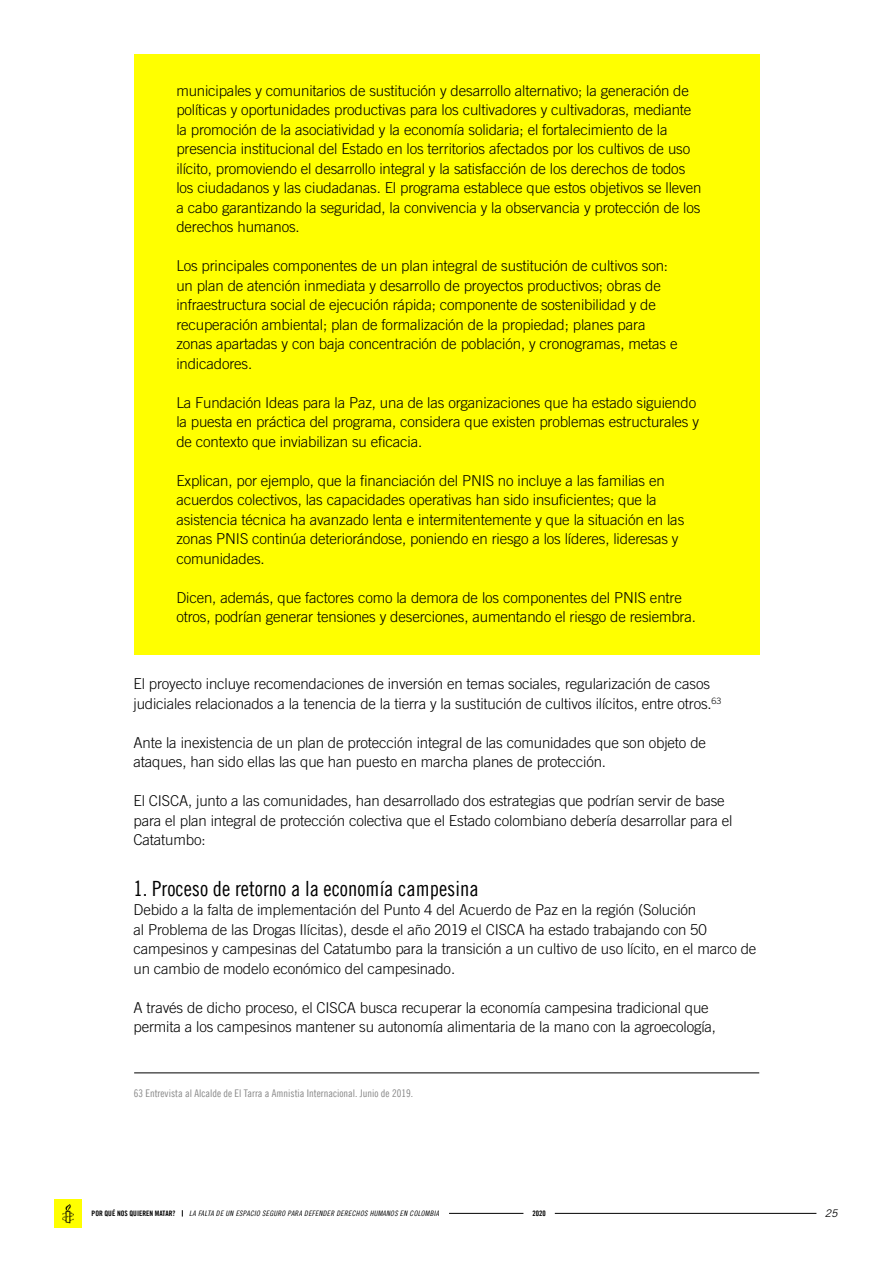
<style>
.page{position:relative;width:893px;height:1263px;background:#fff}
.page>*{position:absolute;margin:0;border:0;box-sizing:border-box;transform-origin:0 0}
.t1{font:21px "Amnesty Trade Gothic Cn 18";color:#000}
.t2{font:300 15px/19.5px "Amnesty Trade Gothic";letter-spacing:-.01em;color:#000}
.t3{font:10.5px "Amnesty Trade Gothic Cn 18";color:#878787}
.t4{font:italic 10.5px "Amnesty Trade Gothic";color:#000}
.t5{font:7.5px "Amnesty Trade Gothic Cn 18 Obl";letter-spacing:.04em;color:#000}
.t6{font:7.5px "Amnesty Trade Gothic Bd Cn 20";color:#000}
</style>
<div class="page">
<hr style="left:449px;top:1213px;width:74px;height:1px;background:#000">
<hr style="left:555px;top:1213px;width:261px;height:1px;background:#000">
<img style="left:54px;top:1199px;width:28px;height:28px">
<div style="left:134px;top:54px;width:625px;height:601px;background:#ff0"></div>
<hr style="left:134px;top:1072px;width:625px;height:1px;background:#000">
<p class="t2" style="left:176px;top:81px;width:527px">municipales y comunitarios de sustitución y desarrollo alternativo; la generación de políticas y oportunidades productivas para los cultivadores y cultivadoras, mediante la promoción de la asociatividad y la economía solidaria; el fortalecimiento de la presencia institucional del Estado en los territorios afectados por los cultivos de uso ilícito, promoviendo el desarrollo integral y la satisfacción de los derechos de todos los ciudadanos y las ciudadanas. El programa establece que estos objetivos se lleven a cabo garantizando la seguridad, la convivencia y la observancia y protección de los derechos humanos.</p>
<p class="t2" style="left:176px;top:256px;width:503px">Los principales componentes de un plan integral de sustitución de cultivos son: un plan de atención inmediata y desarrollo de proyectos productivos; obras de infraestructura social de ejecución rápida; componente de sostenibilidad y de recuperación ambiental; plan de formalización de la propiedad; planes para zonas apartadas y con baja concentración de población, y cronogramas, metas e indicadores.</p>
<p class="t2" style="left:176px;top:393px;width:524px">La Fundación Ideas para la Paz, una de las organizaciones que ha estado siguiendo la puesta en práctica del programa, considera que existen problemas estructurales y de contexto que inviabilizan su eficacia.</p>
<p class="t2" style="left:176px;top:471px;width:509px">Explican, por ejemplo, que la financiación del PNIS no incluye a las familias en acuerdos colectivos, las capacidades operativas han sido insuficientes; que la asistencia técnica ha avanzado lenta e intermitentemente y que la situación en las zonas PNIS continúa deteriorándose, poniendo en riesgo a los líderes, lideresas y comunidades.</p>
<p class="t2" style="left:176px;top:588px;width:521px">Dicen, además, que factores como la demora de los componentes del PNIS entre otros, podrían generar tensiones y deserciones, aumentando el riesgo de resiembra.</p>
<p class="t2" style="left:134px;top:674px;width:589px">El proyecto incluye recomendaciones de inversión en temas sociales, regularización de casos judiciales relacionados a la tenencia de la tierra y la sustitución de cultivos ilícitos, entre otros.<sup>63</sup></p>
<p class="t2" style="left:134px;top:732px;width:574px">Ante la inexistencia de un plan de protección integral de las comunidades que son objeto de ataques, han sido ellas las que han puesto en marcha planes de protección.</p>
<p class="t2" style="left:134px;top:791px;width:600px">El CISCA, junto a las comunidades, han desarrollado dos estrategias que podrían servir de base para el plan integral de protección colectiva que el Estado colombiano debería desarrollar para el<br>Catatumbo:</p>
<h1 class="t1" style="left:134px;top:875px;width:347px">1. Proceso de retorno a la economía campesina</h1>
<p class="t2" style="left:134px;top:900px;width:624px">Debido a la falta de implementación del Punto 4 del Acuerdo de Paz en la región (Solución<br>al Problema de las Drogas Ilícitas), desde el año 2019 el CISCA ha estado trabajando con 50 campesinos y campesinas del Catatumbo para la transición a un cultivo de uso lícito, en el marco de un cambio de modelo económico del campesinado.</p>
<p class="t2" style="left:134px;top:997px;width:584px">A través de dicho proceso, el CISCA busca recuperar la economía campesina tradicional que permita a los campesinos mantener su autonomía alimentaria de la mano con la agroecología,</p>
<p class="t3" style="left:134px;top:1087px;width:281px">63 Entrevista al Alcalde de El Tarra a Amnistia Internacional. Junio de 2019.</p>
<p class="t6" style="left:92px;top:1208px;width:85px">POR QUÉ NOS QUIEREN MATAR?</p>
<p class="t5" style="left:189px;top:1209px;width:251px">LA FALTA DE UN ESPACIO SEGURO PARA DEFENDER DERECHOS HUMANOS EN COLOMBIA</p>
<p class="t6" style="left:532px;top:1209px;width:15px">2020</p>
<p class="t4" style="left:825px;top:1207px;width:14px">25</p>
</div>
